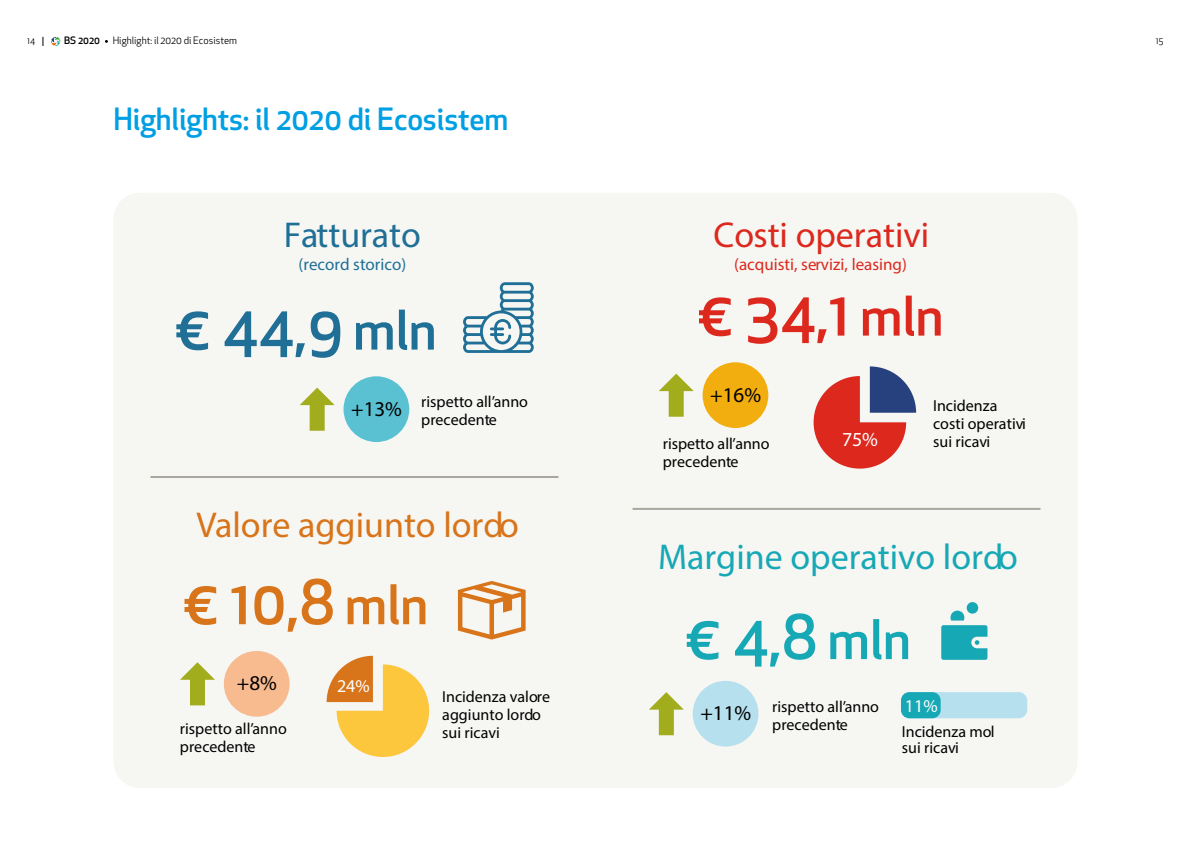
<style>
.page{position:relative;width:1191px;height:842px;background:#fff}
.page>*{position:absolute;margin:0;border:0;box-sizing:border-box;transform-origin:0 0}
.t1{font:500 60px "Apex New";color:#1f6f96}
.t2{font:500 60px "Apex New";color:#d8741a}
.t3{font:500 60px "Apex New";color:#dc281d}
.t4{font:500 60px "Apex New";color:#17a8b6}
.t5{font:36px "Myriad Pro";color:#17a8b6}
.t6{font:36px "Myriad Pro";color:#d8741a}
.t7{font:36px "Myriad Pro";color:#dc281d}
.t8{font:36px "Myriad Pro";color:#1f6f96}
.t9{font:500 30px "Apex New";letter-spacing:-.005em;color:#009fe3}
.t10{font:21.1px "Myriad Pro";color:#000}
.t11{font:19.9px "Myriad Pro";color:#fff}
.t12{font:18px "Myriad Pro";color:#fff}
.t13{font:17px "Myriad Pro";color:#dc281d}
.t14{font:17px "Myriad Pro";color:#1f6f96}
.t15{font:16px/18px "Myriad Pro";color:#000}
.t16{font:10px "Apex New";color:#000}
.t17{font:500 10px "Apex New";color:#000}
.t18{font:9px "Apex New";color:#000}
.s1{font-size:53.3px}
.s2{font-size:21.1px}
</style>
<div class="page">
<svg style="left:51px;top:37px;width:9px;height:9px"></svg>
<div style="left:113px;top:193px;width:964px;height:595px;background:#f6f6f3;border-radius:26px"></div>
<hr style="left:150px;top:476px;width:408px;height:2px;background:#a8a69d">
<hr style="left:632px;top:508px;width:408px;height:2px;background:#a8a69d">
<svg style="left:463px;top:282px;width:71px;height:71px"></svg>
<svg style="left:300px;top:388px;width:35px;height:43px"></svg>
<div style="left:343px;top:376px;width:66px;height:66px;background:#5ac1d2;border-radius:50%"></div>
<svg style="left:458px;top:581px;width:67px;height:58px"></svg>
<svg style="left:813px;top:366px;width:103px;height:103px"></svg>
<svg style="left:659px;top:374px;width:34px;height:43px"></svg>
<div style="left:702px;top:362px;width:66px;height:66px;background:#f2ad0e;border-radius:50%"></div>
<svg style="left:327px;top:656px;width:102px;height:101px"></svg>
<svg style="left:180px;top:662px;width:35px;height:43px"></svg>
<div style="left:224px;top:651px;width:65px;height:66px;background:#f8ba8f;border-radius:50%"></div>
<svg style="left:941px;top:602px;width:46px;height:58px"></svg>
<svg style="left:649px;top:692px;width:35px;height:43px"></svg>
<div style="left:692px;top:681px;width:66px;height:65px;background:#b6e0ee;border-radius:50%"></div>
<div style="left:901px;top:692px;width:126px;height:26px;background:#b6e0ee;border-radius:8px"></div>
<div style="left:901px;top:692px;width:39px;height:26px;background:#17a8b6;border-radius:8px"></div>
<p class="t18" style="left:27px;top:35px;width:10px">14</p>
<p class="t17" style="left:64px;top:34px;width:38px">BS 2020</p>
<p class="t18" style="left:1155px;top:35px;width:9px">15</p>
<p class="t16" style="left:113px;top:34px;width:126px">Highlight: il 2020 di Ecosistem</p>
<h3 class="t9" style="left:113px;top:99px;width:396px">Highlights: il 2020 di Ecosistem</h3>
<h2 class="t8" style="left:284px;top:212px;width:139px">Fatturato</h2>
<p class="t14" style="left:299px;top:253px;width:109px">(record storico)</p>
<h1 class="t1" style="left:175px;top:288px;width:263px">€ 44,9 <span class="s1">mln</span></h1>
<p class="t15" style="left:421px;top:392px;width:108px;text-indent:-70px"><span class="s2">+13%</span> rispetto all’anno precedente</p>
<h2 class="t6" style="left:196px;top:503px;width:324px">Valore aggiunto lordo</h2>
<h1 class="t2" style="left:183px;top:562px;width:246px">€ 10,8 <span class="s1">mln</span></h1>
<h3 class="t10" style="left:237px;top:670px;width:42px">+8%</h3>
<p class="t15" style="left:180px;top:720px;width:108px">rispetto all’anno precedente</p>
<p class="t12" style="left:337px;top:675px;width:34px">24%</p>
<p class="t15" style="left:442px;top:687px;width:109px">Incidenza valore aggiunto lordo sui ricavi</p>
<h2 class="t7" style="left:713px;top:212px;width:217px">Costi operativi</h2>
<p class="t13" style="left:734px;top:253px;width:174px">(acquisti, servizi, leasing)</p>
<h1 class="t3" style="left:698px;top:274px;width:247px">€ 34,1 <span class="s1">mln</span></h1>
<h3 class="t10" style="left:710px;top:381px;width:52px">+16%</h3>
<p class="t15" style="left:663px;top:434px;width:108px">rispetto all’anno precedente</p>
<p class="t11" style="left:842px;top:427px;width:38px">75%</p>
<p class="t15" style="left:933px;top:396px;width:94px">Incidenza costi operativi sui ricavi</p>
<h2 class="t5" style="left:658px;top:535px;width:361px">Margine operativo lordo</h2>
<h1 class="t4" style="left:685px;top:597px;width:227px">€ 4,8 <span class="s1">mln</span></h1>
<p class="t15" style="left:772px;top:697px;width:108px;text-indent:-72px"><span class="s2">+11%</span> rispetto all’anno precedente</p>
<p class="t12" style="left:905px;top:694px;width:34px">11%</p>
<p class="t15" style="left:902px;top:723px;width:94px;line-height:16px">Incidenza mol sui ricavi</p>
</div>
